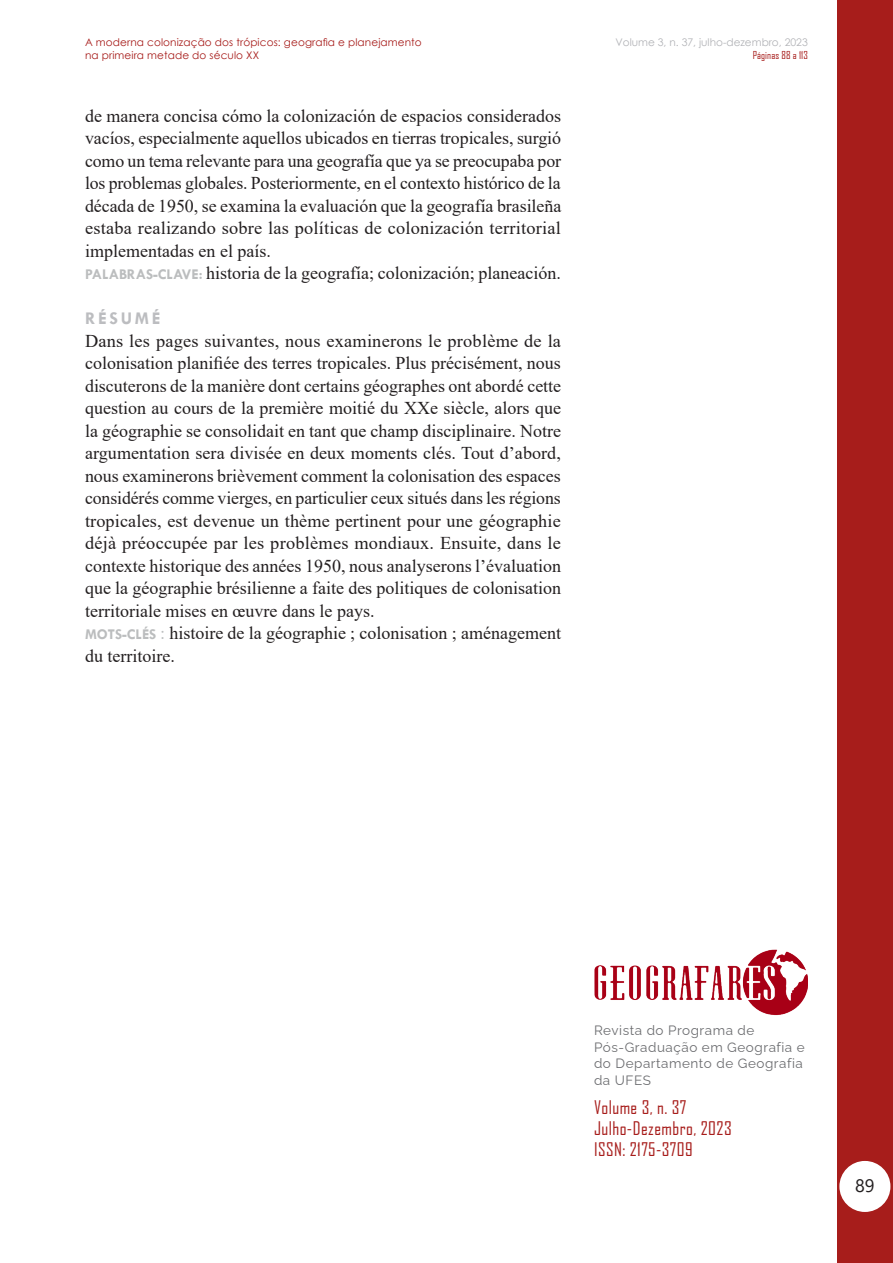
<style>
.page{position:relative;width:893px;height:1263px;background:#fff}
.page>*{position:absolute;margin:0;border:0;box-sizing:border-box;transform-origin:0 0}
.Geo_RESUMO_Texto{font:18px/22.5px "Times New Roman";color:#231f20;text-align:justify}
.t1{font:18px/21px "Agency FB";letter-spacing:.025em;color:#a71d1b}
.Geo_Título_RESUMO_Cinza{font:700 18px "Tw Cen";letter-spacing:.15em;color:#bcbdc0}
.t2{font:18px "Segoe UI";color:#231f20}
.t3{font:13.5px/16.5px "Raleway";letter-spacing:.04em;color:#6c6d70}
.t4{font:10.5px/12.6px "Century Gothic";letter-spacing:.01em;color:#a71d1b}
.t5{font:10.5px "Century Gothic";color:#b2b3b7}
.t6{font:10.5px "Agency FB";letter-spacing:.01em;color:#a71d1b}
.s1{font-family:"Tw Cen";font-weight:700;font-size:15px;color:#bbbdbe}
.s2{color:#bbbdbe}
</style>
<div class="page">
<div style="left:837px;top:0;width:56px;height:1263px;background:#a71d1b"></div>
<div style="left:839px;top:1161px;width:51px;height:51px;background:#fff;border-radius:50%"></div>
<img style="left:594px;top:949px;width:213px;height:67px">
<p class="t4" style="left:85px;top:36px;width:338px">A moderna colonização dos trópicos: geografia e planejamento na primeira metade do século XX</p>
<p class="Geo_RESUMO_Texto" style="left:85px;top:104px;width:478px">de manera concisa cómo la colonización de espacios considerados vacíos, especialmente aquellos ubicados en tierras tropicales, surgió como un tema relevante para una geografía que ya se preocupaba por los problemas globales. Posteriormente, en el contexto histórico de la década de 1950, se examina la evaluación que la geografía brasileña estaba realizando sobre las políticas de colonización territorial implementadas en el país.</p>
<p class="Geo_RESUMO_Texto" style="left:85px;top:261px;width:477px"><span class="s1">PALABRAS-CLAVE:</span> historia de la geografía; colonización; planeación.</p>
<p class="Geo_Título_RESUMO_Cinza" style="left:85px;top:307px;width:77px">RÉSUMÉ</p>
<p class="Geo_RESUMO_Texto" style="left:85px;top:329px;width:478px">Dans les pages suivantes, nous examinerons le problème de la colonisation planifiée des terres tropicales. Plus précisément, nous discuterons de la manière dont certains géographes ont abordé cette question au cours de la première moitié du XXe siècle, alors que la géographie se consolidait en tant que champ disciplinaire. Notre argumentation sera divisée en deux moments clés. Tout d’abord, nous examinerons brièvement comment la colonisation des espaces considérés comme vierges, en particulier ceux situés dans les régions tropicales, est devenue un thème pertinent pour une géographie déjà préoccupée par les problèmes mondiaux. Ensuite, dans le contexte historique des années 1950, nous analyserons l’évaluation que la géographie brésilienne a faite des politiques de colonisation territoriale mises en œuvre dans le pays.</p>
<p class="Geo_RESUMO_Texto" style="left:85px;top:621px;width:477px"><span class="s1">MOTS-CLÉS</span> <span class="s2">:</span> histoire de la géographie ; colonisation ; aménagement du territoire.</p>
<p class="t5" style="left:615px;top:35px;width:194px">Volume 3, n. 37, julho-dezembro, 2023</p>
<p class="t6" style="left:753px;top:49px;width:57px">Páginas 88 a 113</p>
<p class="t3" style="left:594px;top:1021px;width:212px">Revista do Programa de<br>Pós-Graduação em Geografia e do Departamento de Geografia da UFES</p>
<p class="t1" style="left:594px;top:1096px;width:139px">Volume 3, n. 37<br>Julho-Dezembro, 2023<br>ISSN: 2175-3709</p>
<p class="t2" style="left:855px;top:1168px;width:21px">89</p>
</div>
